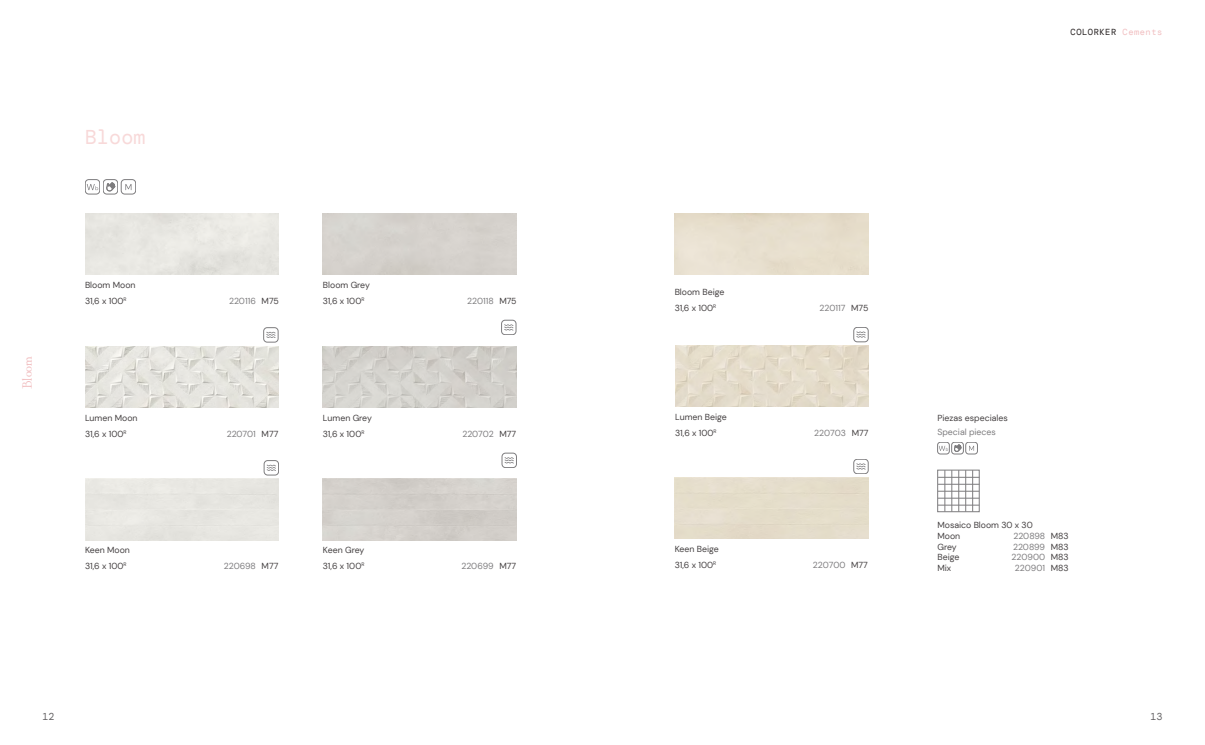
<style>
.page{position:relative;width:1205px;height:745px;background:#fff}
.page>*{position:absolute;margin:0;border:0;box-sizing:border-box;transform-origin:0 0}
.t1{font:20px "DM Mono";letter-spacing:.005em;color:#f8d9d9}
.t2{font:13.75px "Hina Mincho";letter-spacing:.005em;color:#f1bec0}
.t3{font:10px "DM Mono";color:#656365}
.t4{font:8.75px/15.8px "DM Sans";color:#444041}
.t5{font:8.75px "DM Sans";color:#7d7c7e}
.t6{font:8.75px "DM Mono";letter-spacing:.06em;color:#241f1f}
.s1{color:#444041}
.s2{color:#f1bec0}
</style>
<div class="page">
<div style="left:85px;top:179px;width:15px;height:15px;border:1px solid #7d7c7e;border-radius:4px"></div>
<svg style="left:87px;top:184px;width:11px;height:6px"></svg>
<svg style="left:106px;top:182px;width:9px;height:10px"></svg>
<div style="left:103px;top:179px;width:15px;height:15px;border:1px solid #7d7c7e;border-radius:4px"></div>
<div style="left:121px;top:179px;width:15px;height:15px;border:1px solid #7d7c7e;border-radius:4px"></div>
<svg style="left:125px;top:184px;width:6px;height:6px"></svg>
<div style="left:264px;top:460px;width:15px;height:15px;border:1px solid #7d7c7e;border-radius:4px"></div>
<svg style="left:267px;top:464px;width:9px;height:6px"></svg>
<img style="left:85px;top:346px;width:194px;height:61px">
<div style="left:263px;top:327px;width:15px;height:15px;border:1px solid #7d7c7e;border-radius:4px"></div>
<svg style="left:266px;top:331px;width:9px;height:7px"></svg>
<div style="left:502px;top:452px;width:15px;height:15px;border:1px solid #7d7c7e;border-radius:4px"></div>
<svg style="left:504px;top:457px;width:10px;height:6px"></svg>
<img style="left:322px;top:346px;width:194px;height:61px">
<div style="left:501px;top:320px;width:15px;height:14px;border:1px solid #7d7c7e;border-radius:4px"></div>
<svg style="left:504px;top:324px;width:9px;height:6px"></svg>
<div style="left:951px;top:442px;width:12px;height:12px;border:1px solid #7d7c7e;border-radius:3px"></div>
<div style="left:965px;top:442px;width:12px;height:12px;border:1px solid #7d7c7e;border-radius:3px"></div>
<svg style="left:969px;top:445px;width:5px;height:5px"></svg>
<div style="left:937px;top:442px;width:12px;height:12px;border:1px solid #7d7c7e;border-radius:3px"></div>
<svg style="left:939px;top:444px;width:22px;height:8px"></svg>
<div style="left:937px;top:469px;width:42px;height:42px;border:1px solid #7d7c7e"></div>
<hr style="left:938px;top:477px;width:41px;height:1px;background:#7d7c7e">
<hr style="left:938px;top:483px;width:41px;height:1px;background:#7d7c7e">
<hr style="left:938px;top:490px;width:41px;height:1px;background:#7d7c7e">
<hr style="left:938px;top:497px;width:41px;height:1px;background:#7d7c7e">
<hr style="left:938px;top:504px;width:41px;height:1px;background:#7d7c7e">
<hr style="left:944px;top:470px;width:1px;height:41px;background:#7d7c7e">
<hr style="left:951px;top:470px;width:1px;height:41px;background:#7d7c7e">
<hr style="left:958px;top:470px;width:1px;height:41px;background:#7d7c7e">
<hr style="left:965px;top:470px;width:1px;height:41px;background:#7d7c7e">
<hr style="left:972px;top:470px;width:1px;height:41px;background:#7d7c7e">
<div style="left:853px;top:458px;width:15px;height:15px;border:1px solid #7d7c7e;border-radius:4px"></div>
<svg style="left:856px;top:463px;width:9px;height:6px"></svg>
<img style="left:675px;top:346px;width:194px;height:60px">
<div style="left:853px;top:327px;width:15px;height:15px;border:1px solid #7d7c7e;border-radius:4px"></div>
<svg style="left:856px;top:331px;width:9px;height:6px"></svg>
<h1 class="t1" style="left:85px;top:124px;width:62px">Bloom</h1>
<h2 class="t2" style="left:18px;top:389px;width:34px;rotate:-90deg">Bloom</h2>
<p class="t4" style="left:85px;top:276px;width:52px;line-height:16.2px">Bloom Moon<br>31,6 x 100<sup>R</sup></p>
<p class="t4" style="left:85px;top:409px;width:54px">Lumen Moon<br>31,6 x 100<sup>R</sup></p>
<p class="t4" style="left:85px;top:542px;width:46px">Keen Moon<br>31,6 x 100<sup>R</sup></p>
<p class="t5" style="left:229px;top:295px;width:51px">220116 <span class="s1">M75</span></p>
<p class="t5" style="left:227px;top:428px;width:53px">220701 <span class="s1">M77</span></p>
<p class="t5" style="left:224px;top:560px;width:56px">220698 <span class="s1">M77</span></p>
<p class="t4" style="left:323px;top:276px;width:49px;line-height:16.2px">Bloom Grey<br>31,6 x 100<sup>R</sup></p>
<p class="t4" style="left:323px;top:409px;width:51px">Lumen Grey<br>31,6 x 100<sup>R</sup></p>
<p class="t4" style="left:323px;top:542px;width:43px">Keen Grey<br>31,6 x 100<sup>R</sup></p>
<p class="t5" style="left:467px;top:295px;width:51px">220118 <span class="s1">M75</span></p>
<p class="t5" style="left:462px;top:428px;width:55px">220702 <span class="s1">M77</span></p>
<p class="t5" style="left:461px;top:560px;width:56px">220699 <span class="s1">M77</span></p>
<p class="t6" style="left:1070px;top:26px;width:93px">COLORKER <span class="s2">Cements</span></p>
<p class="t4" style="left:675px;top:283px;width:51px;line-height:16.2px">Bloom Beige<br>31,6 x 100<sup>R</sup></p>
<p class="t4" style="left:675px;top:409px;width:53px">Lumen Beige<br>31,6 x 100<sup>R</sup></p>
<p class="t4" style="left:675px;top:540px;width:46px">Keen Beige<br>31,6 x 100<sup>R</sup></p>
<p class="t5" style="left:819px;top:302px;width:50px">220117 <span class="s1">M75</span></p>
<p class="t5" style="left:814px;top:427px;width:56px">220703 <span class="s1">M77</span></p>
<p class="t5" style="left:813px;top:559px;width:57px">220700 <span class="s1">M77</span></p>
<p class="t4" style="left:937px;top:409px;width:72px">Piezas especiales</p>
<p class="t5" style="left:937px;top:426px;width:60px">Special pieces</p>
<p class="t4" style="left:937px;top:519px;width:97px;line-height:10.6px">Mosaico Bloom 30 x 30<br>Moon</p>
<p class="t5" style="left:1013px;top:530px;width:57px">220898 <span class="s1">M83</span></p>
<p class="t4" style="left:937px;top:538px;width:21px">Grey</p>
<p class="t5" style="left:1013px;top:540px;width:57px">220899 <span class="s1">M83</span></p>
<p class="t4" style="left:937px;top:549px;width:23px">Beige</p>
<p class="t5" style="left:1011px;top:551px;width:59px">220900 <span class="s1">M83</span></p>
<p class="t4" style="left:937px;top:559px;width:15px">Mix</p>
<p class="t5" style="left:1015px;top:562px;width:55px">220901 <span class="s1">M83</span></p>
<p class="t3" style="left:43px;top:709px;width:13px">12</p>
<p class="t3" style="left:1150px;top:709px;width:13px">13</p>
</div>
